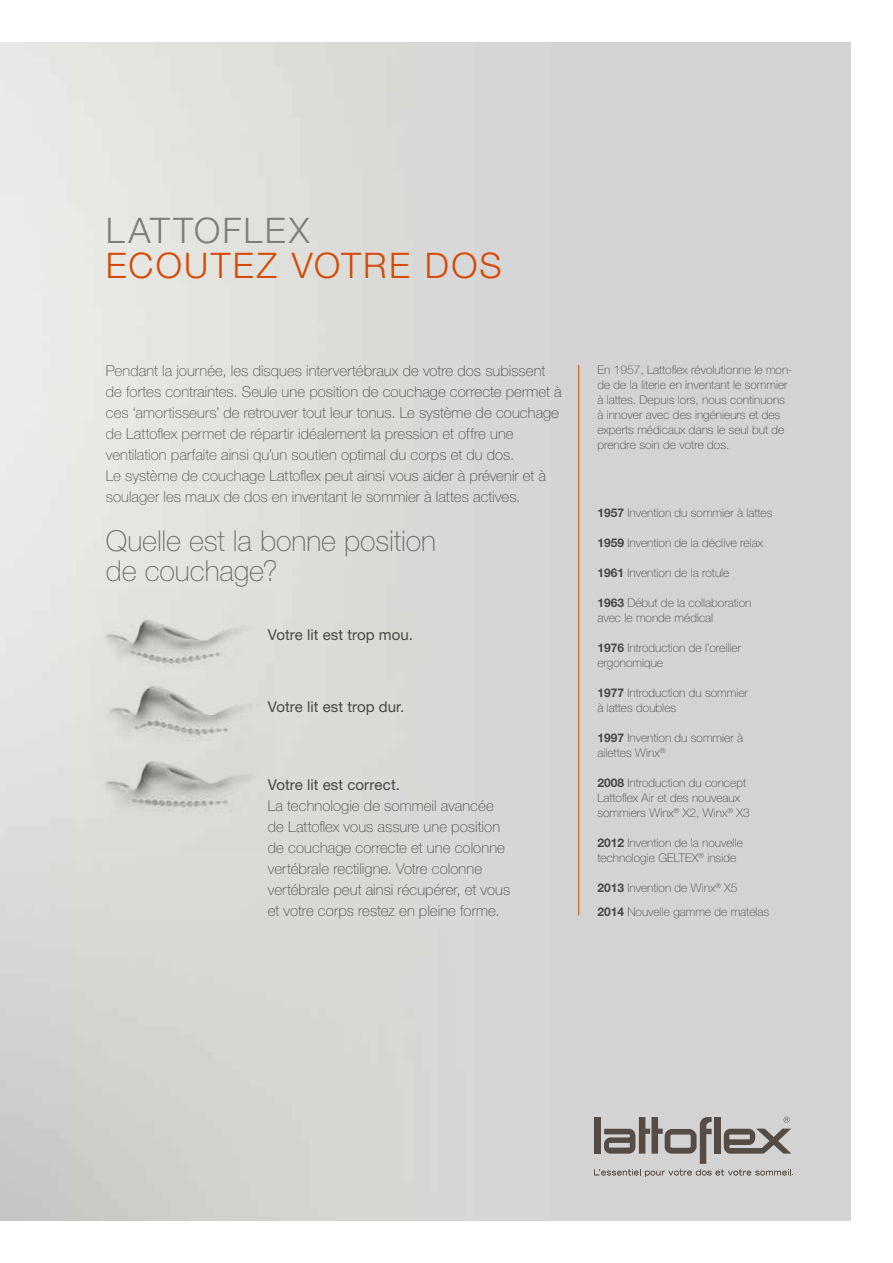
<style>
.page{position:relative;width:893px;height:1263px;background:#fff}
.page>*{position:absolute;margin:0;border:0;box-sizing:border-box;transform-origin:0 0}
.t1{font:300 35.25px "Helvetica Neue LT Std";letter-spacing:.065em;color:#d54903}
.t2{font:300 35.25px "Helvetica Neue LT Std";letter-spacing:.065em;color:#7d7d7c}
.t3{font:100 28.8px/30px "Helvetica Neue LT Std";letter-spacing:-.005em;color:#7d7d7c}
.t4{font:100 15px/21px "Helvetica Neue LT Std";letter-spacing:.005em;color:#565655}
.t5{font:15px "Helvetica Neue LT Std";letter-spacing:.005em;color:#565655}
.t6{font:100 12px/15px "Helvetica Neue LT Std";color:#565655}
.s1{font-weight:700}
</style>
<div class="page">
<hr style="left:578px;top:365px;width:1px;height:550px;background:#d54903">
<svg style="left:594px;top:1117px;width:200px;height:60px;background:#aaa7a5"></svg>
<img style="left:89px;top:588px;width:186px;height:75px">
<img style="left:89px;top:663px;width:186px;height:116px">
<img style="left:96px;top:734px;width:186px;height:116px">
<h1 class="t2" style="left:106px;top:209px;width:205px">LATTOFLEX</h1>
<h1 class="t1" style="left:106px;top:244px;width:397px">ECOUTEZ VOTRE DOS</h1>
<p class="t4" style="left:106px;top:360px;width:457px">Pendant la journée, les disques intervertébraux de votre dos subissent de fortes contraintes. Seule une position de couchage correcte permet à ces ‘amortisseurs’ de retrouver tout leur tonus. Le système de couchage de Lattoflex permet de répartir idéalement la pression et offre une ventilation parfaite ainsi qu’un soutien optimal du corps et du dos.<br>Le système de couchage Lattoflex peut ainsi vous aider à prévenir et à soulager les maux de dos en inventant le sommier à lattes actives.</p>
<h2 class="t3" style="left:106px;top:526px;width:332px">Quelle est la bonne position de couchage?</h2>
<p class="t5" style="left:268px;top:625px;width:147px">Votre lit est trop mou.</p>
<p class="t5" style="left:268px;top:697px;width:138px">Votre lit est trop dur.</p>
<p class="t5" style="left:268px;top:775px;width:134px">Votre lit est correct.</p>
<p class="t4" style="left:268px;top:795px;width:244px">La technologie de sommeil avancée de Lattoflex vous assure une position de couchage correcte et une colonne vertébrale rectiligne. Votre colonne vertébrale peut ainsi récupérer, et vous et votre corps restez en pleine forme.</p>
<p class="t6" style="left:597px;top:362px;width:197px">En 1957, Lattoflex révolutionne le mon&shy;de de la literie en inventant le sommier à lattes. Depuis lors, nous continuons à innover avec des ingénieurs et des experts médicaux dans le seul but de prendre soin de votre dos.</p>
<p class="t6" style="left:597px;top:505px;width:177px"><span class="s1">1957</span> Invention du sommier à lattes</p>
<p class="t6" style="left:597px;top:535px;width:167px"><span class="s1">1959</span> Invention de la déclive relax</p>
<p class="t6" style="left:597px;top:565px;width:134px"><span class="s1">1961</span> Invention de la rotule</p>
<p class="t6" style="left:597px;top:595px;width:156px"><span class="s1">1963</span> Début de la collaboration avec le monde médical</p>
<p class="t6" style="left:597px;top:640px;width:145px"><span class="s1">1976</span> Introduction de l’oreiller ergonomique</p>
<p class="t6" style="left:597px;top:685px;width:152px"><span class="s1">1977</span> Introduction du sommier à lattes doubles</p>
<p class="t6" style="left:597px;top:730px;width:147px"><span class="s1">1997</span> Invention du sommier à ailettes Winx<sup>®</sup></p>
<p class="t6" style="left:597px;top:775px;width:154px"><span class="s1">2008</span> Introduction du concept<br>Lattoflex Air et des nouveaux sommiers Winx<sup>®</sup> X2, Winx<sup>®</sup> X3</p>
<p class="t6" style="left:597px;top:835px;width:147px"><span class="s1">2012</span> Invention de la nouvelle technologie GELTEX<sup>®</sup> inside</p>
<p class="t6" style="left:597px;top:875px;width:174px;line-height:24px"><span class="s1">2013</span> Invention de Winx<sup>®</sup> X5<br><span class="s1">2014</span> Nouvelle gamme de matelas</p>
</div>
